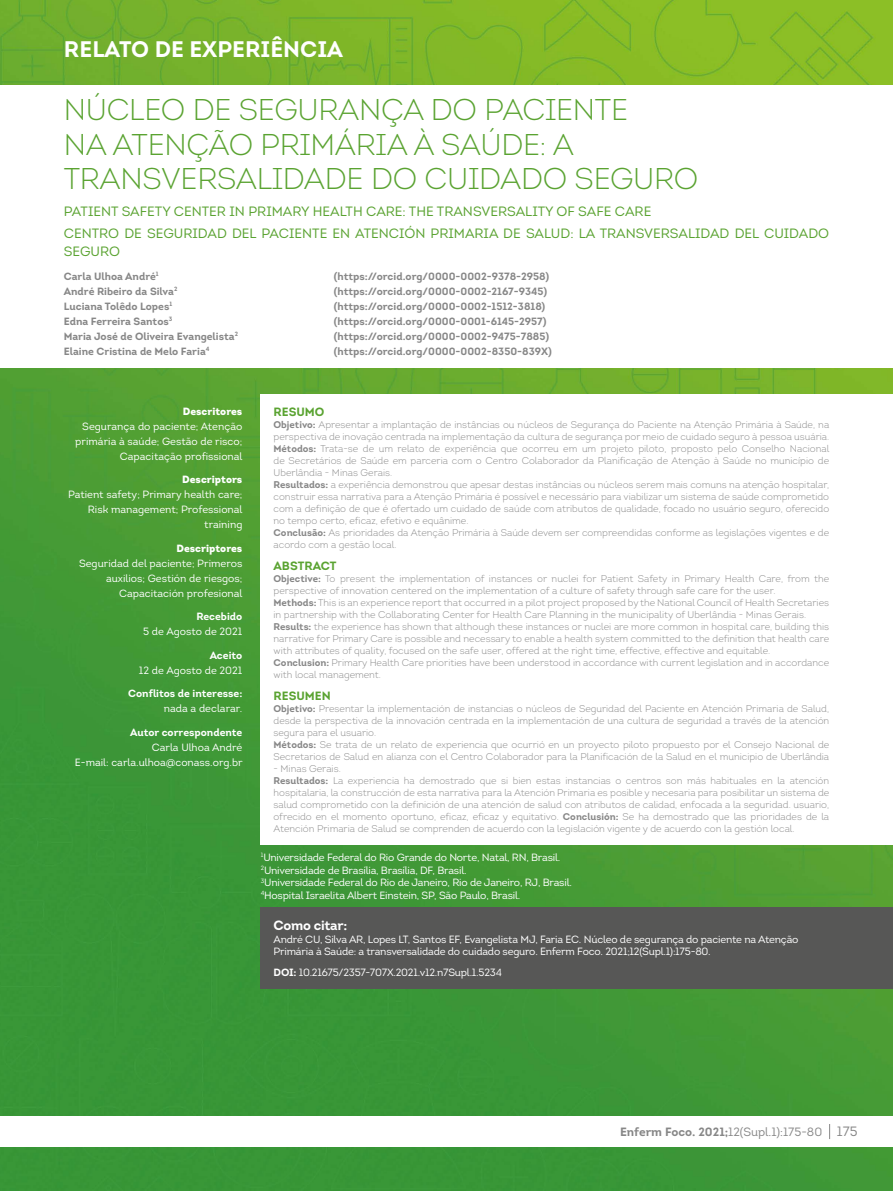
<style>
.page{position:relative;width:893px;height:1191px;background:#fff}
.page>*{position:absolute;margin:0;border:0;box-sizing:border-box;transform-origin:0 0}
.t1{font:30px/34.5px "Intro Light Caps";letter-spacing:-.01em;color:#5aa331}
.t2{font:700 22.5px "Intro";color:#fff}
.t3{font:13.5px/22.2px "Intro";color:#5aa331}
.t4{font:700 13.5px "Intro";letter-spacing:-.02em;color:#fff}
.t5{font:12px "Intro";color:#878787}
.t6{font:700 12px "Intro";color:#5aa331}
.t7{font:10.5px/12.6px "Intro";letter-spacing:-.02em;color:#fff}
.t8{font:700 10.5px "Intro";color:#878787}
.t9{font:10.5px/15px "Intro";color:#fff;text-align:right}
.t10{font:700 10.5px "Intro";color:#fff}
.t11{font:900 10.5px "Intro";color:#fff}
.t12{font:300 9.75px/12px "Intro";color:#878787}
.s1{font-weight:700}
.s2{font-size:13.5px}
</style>
<div class="page">
<img style="left:0;top:0;width:893px;height:1191px">
<div style="left:0;top:1117px;width:893px;height:30px;background:#fff"></div>
<div style="left:261px;top:394px;width:632px;height:450px;background:#fff"></div>
<div style="left:0;top:85px;width:893px;height:282px;background:#fff"></div>
<div style="left:261px;top:907px;width:632px;height:82px;background:#575756"></div>
<svg style="left:829px;top:1124px;width:1px;height:15px"></svg>
<h2 class="t2" style="left:64px;top:34px;width:280px">RELATO DE EXPERIÊNCIA</h2>
<h1 class="t1" style="left:64px;top:92px;width:636px">NÚCLEO DE SEGURANÇA DO PACIENTE<br>NA ATENÇÃO PRIMÁRIA À SAÚDE: A<br>TRANSVERSALIDADE DO CUIDADO SEGURO</h1>
<h3 class="t3" style="left:64px;top:200px;width:767px">PATIENT SAFETY CENTER IN PRIMARY HEALTH CARE: THE TRANSVERSALITY OF SAFE CARE<br>CENTRO DE SEGURIDAD DEL PACIENTE EN ATENCIÓN PRIMARIA DE SALUD: LA TRANSVERSALIDAD DEL CUIDADO</h3>
<h3 class="t3" style="left:64px;top:240px;width:58px">SEGURO</h3>
<p class="t8" style="left:64px;top:269px;width:96px">Carla Ulhoa André<sup>1</sup></p>
<p class="t8" style="left:334px;top:269px;width:217px">(https://orcid.org/0000-0002-9378-2958)</p>
<p class="t8" style="left:64px;top:284px;width:115px">André Ribeiro da Silva<sup>2</sup></p>
<p class="t8" style="left:334px;top:284px;width:215px">(https://orcid.org/0000-0002-2167-9345)</p>
<p class="t8" style="left:64px;top:299px;width:110px">Luciana Tolêdo Lopes<sup>1</sup></p>
<p class="t8" style="left:334px;top:299px;width:213px">(https://orcid.org/0000-0002-1512-3818)</p>
<p class="t8" style="left:64px;top:314px;width:110px">Edna Ferreira Santos<sup>3</sup></p>
<p class="t8" style="left:334px;top:314px;width:214px">(https://orcid.org/0000-0001-6145-2957)</p>
<p class="t8" style="left:64px;top:329px;width:176px">Maria José de Oliveira Evangelista<sup>2</sup></p>
<p class="t8" style="left:334px;top:329px;width:217px">(https://orcid.org/0000-0002-9475-7885)</p>
<p class="t8" style="left:64px;top:344px;width:147px">Elaine Cristina de Melo Faria<sup>4</sup></p>
<p class="t8" style="left:334px;top:344px;width:220px">(https://orcid.org/0000-0002-8350-839X)</p>
<p class="t11" style="left:183px;top:404px;width:61px">Descritores</p>
<p class="t9" style="left:75px;top:418px;width:169px">Segurança do paciente; Atenção primária à saúde; Gestão de risco;<br>Capacitação profissional</p>
<p class="t11" style="left:182px;top:472px;width:62px">Descriptors</p>
<p class="t9" style="left:68px;top:487px;width:176px">Patient safety; Primary health care;<br>Risk management; Professional training</p>
<p class="t11" style="left:177px;top:541px;width:67px">Descriptores</p>
<p class="t9" style="left:79px;top:555px;width:165px">Seguridad del paciente; Primeros auxilios; Gestión de riesgos;<br>Capacitación profesional</p>
<p class="t10" style="left:196px;top:610px;width:47px">Recebido</p>
<p class="t9" style="left:143px;top:624px;width:101px">5 de Agosto de 2021</p>
<p class="t10" style="left:210px;top:648px;width:34px">Aceito</p>
<p class="t9" style="left:139px;top:662px;width:105px">12 de Agosto de 2021</p>
<p class="t10" style="left:128px;top:687px;width:116px">Conflitos de interesse:</p>
<p class="t9" style="left:164px;top:701px;width:80px">nada a declarar.</p>
<p class="t10" style="left:130px;top:725px;width:114px">Autor correspondente</p>
<p class="t9" style="left:75px;top:739px;width:169px">Carla Ulhoa André<br>E-mail: carla.ulhoa@conass.org.br</p>
<p class="t6" style="left:274px;top:404px;width:52px">RESUMO</p>
<p class="t12" style="left:274px;top:418px;width:557px"><span class="s1">Objetivo:</span> Apresentar a implantação de instâncias ou núcleos de Segurança do Paciente na Atenção Primária à Saúde, na perspectiva de inovação centrada na implementação da cultura de segurança por meio de cuidado seguro à pessoa usuária.<br><span class="s1">Métodos:</span> Trata-se de um relato de experiência que ocorreu em um projeto piloto, proposto pelo Conselho Nacional de Secretários de Saúde em parceria com o Centro Colaborador da Planificação de Atenção à Saúde no município de Uberlândia - Minas Gerais.<br><span class="s1">Resultados:</span> a experiência demonstrou que apesar destas instâncias ou núcleos serem mais comuns na atenção hospitalar, construir essa narrativa para a Atenção Primária é possível e necessário para viabilizar um sistema de saúde comprometido com a definição de que é ofertado um cuidado de saúde com atributos de qualidade, focado no usuário seguro, oferecido no tempo certo, eficaz, efetivo e equânime.<br><span class="s1">Conclusão:</span> As prioridades da Atenção Primária à Saúde devem ser compreendidas conforme as legislações vigentes e de acordo com a gestão local.</p>
<p class="t6" style="left:274px;top:558px;width:65px">ABSTRACT</p>
<p class="t12" style="left:274px;top:572px;width:557px"><span class="s1">Objective:</span> To present the implementation of instances or nuclei for Patient Safety in Primary Health Care, from the perspective of innovation centered on the implementation of a culture of safety through safe care for the user.<br><span class="s1">Methods:</span> This is an experience report that occurred in a pilot project proposed by the National Council of Health Secretaries in partnership with the Collaborating Center for Health Care Planning in the municipality of Uberlândia - Minas Gerais.<br><span class="s1">Results:</span> the experience has shown that although these instances or nuclei are more common in hospital care, building this narrative for Primary Care is possible and necessary to enable a health system committed to the definition that health care with attributes of quality, focused on the safe user, offered at the right time, effective, effective and equitable.<br><span class="s1">Conclusion:</span> Primary Health Care priorities have been understood in accordance with current legislation and in accordance with local management.</p>
<p class="t6" style="left:274px;top:688px;width:59px">RESUMEN</p>
<p class="t12" style="left:274px;top:702px;width:557px"><span class="s1">Objetivo:</span> Presentar la implementación de instancias o núcleos de Seguridad del Paciente en Atención Primaria de Salud, desde la perspectiva de la innovación centrada en la implementación de una cultura de seguridad a través de la atención segura para el usuario.<br><span class="s1">Métodos:</span> Se trata de un relato de experiencia que ocurrió en un proyecto piloto propuesto por el Consejo Nacional de Secretarios de Salud en alianza con el Centro Colaborador para la Planificación de la Salud en el municipio de Uberlândia</p>
<p class="t12" style="left:274px;top:762px;width:557px">- Minas Gerais.<br><span class="s1">Resultados:</span> La experiencia ha demostrado que si bien estas instancias o centros son más habituales en la atención hospitalaria, la construcción de esta narrativa para la Atención Primaria es posible y necesaria para posibilitar un sistema de salud comprometido con la definición de una atención de salud con atributos de calidad, enfocada a la seguridad. usuario, ofrecido en el momento oportuno, eficaz, eficaz y equitativo. <span class="s1">Conclusión:</span> Se ha demostrado que las prioridades de la Atención Primaria de Salud se comprenden de acuerdo con la legislación vigente y de acuerdo con la gestión local.</p>
<p class="t7" style="left:261px;top:851px;width:313px"><sup>1</sup>Universidade Federal do Rio Grande do Norte, Natal, RN, Brasil.<br><sup>2</sup>Universidade de Brasília, Brasília, DF, Brasil.<br><sup>3</sup>Universidade Federal do Rio de Janeiro, Rio de Janeiro, RJ, Brasil.<br><sup>4</sup>Hospital Israelita Albert Einstein, SP, São Paulo, Brasil.</p>
<h3 class="t4" style="left:274px;top:916px;width:75px">Como citar:</h3>
<p class="t7" style="left:274px;top:933px;width:526px">André CU, Silva AR, Lopes LT, Santos EF, Evangelista MJ, Faria EC. Núcleo de segurança do paciente na Atenção<br>Primária à Saúde: a transversalidade do cuidado seguro. Enferm Foco. 2021;12(Supl.1):175-80.</p>
<p class="t7" style="left:274px;top:966px;width:230px"><span class="s1">DOI:</span> 10.21675/2357-707X.2021.v12.n7Supl.1.5234</p>
<p class="t5" style="left:620px;top:1124px;width:239px"><span class="s1">Enferm Foco. 2021;</span>12(Supl.1):175-80 <span class="s2">175</span></p>
</div>
